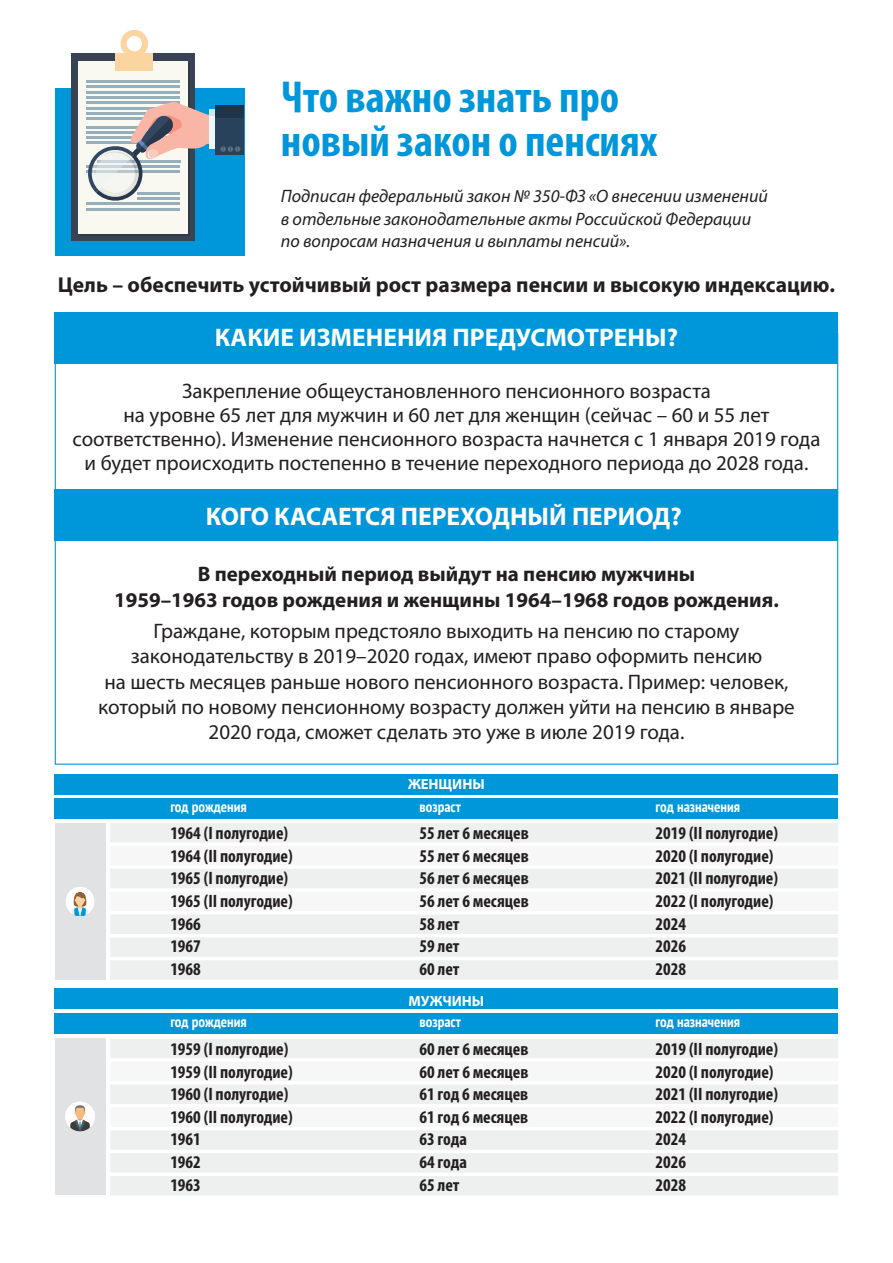
<style>
.page{position:relative;width:893px;height:1263px;background:#fff}
.page>*{position:absolute;margin:0;border:0;box-sizing:border-box;transform-origin:0 0}
.t1{font:700 condensed 45px/43.5px "Myriad Pro";color:#0096da}
.t2{font:700 25.5px "Myriad Pro";color:#fff}
.t3{font:700 21.6px "Myriad Pro";color:#231f20}
.t4{font:21px/25.2px "Myriad Pro";color:#231f20;text-align:center}
.t5{font:700 21px/25.2px "Myriad Pro";color:#231f20;text-align:center}
.t6{font:italic 18px/22.5px "Myriad Pro";color:#231f20}
.t7{font:700 condensed 17.85px/22.6px "Myriad Pro";color:#231f20}
.t8{font:700 condensed 15px "PT Sans";color:#fff}
.t9{font:700 14.7px "Myriad Pro";color:#fff}
</style>
<div class="page">
<svg style="left:110px;top:823px;width:728px;height:157px"></svg>
<div style="left:55px;top:823px;width:50px;height:157px;background:#e1e2e4"></div>
<div style="left:65px;top:886px;width:30px;height:30px;background:#fff;border-radius:50%"></div>
<svg style="left:72px;top:892px;width:16px;height:24px"></svg>
<svg style="left:110px;top:1039px;width:728px;height:156px"></svg>
<div style="left:55px;top:1038px;width:50px;height:157px;background:#e1e2e4"></div>
<div style="left:65px;top:1101px;width:30px;height:30px;background:#fff;border-radius:50%"></div>
<svg style="left:70px;top:1105px;width:20px;height:26px"></svg>
<div style="left:55px;top:312px;width:783px;height:52px;background:#0096da"></div>
<div style="left:55px;top:489px;width:783px;height:51px;background:#0096da"></div>
<div style="left:55px;top:89px;width:190px;height:167px;background:#0096da"></div>
<svg style="left:71px;top:53px;width:124px;height:188px;background:#444f5d"></svg>
<div style="left:79px;top:62px;width:109px;height:172px;background:#faf9f1"></div>
<div style="left:115px;top:53px;width:38px;height:18px;background:#fbd4a0"></div>
<hr style="left:86px;top:80px;width:94px;height:3px;background:#97aebb">
<hr style="left:86px;top:86px;width:94px;height:2px;background:#97aebb">
<hr style="left:86px;top:91px;width:94px;height:2px;background:#97aebb">
<hr style="left:86px;top:96px;width:94px;height:3px;background:#97aebb">
<hr style="left:87px;top:203px;width:93px;height:2px;background:#97aebb">
<hr style="left:87px;top:208px;width:93px;height:2px;background:#97aebb">
<svg style="left:121px;top:30px;width:27px;height:23px"></svg>
<svg style="left:86px;top:101px;width:158px;height:102px"></svg>
<div style="left:55px;top:798px;width:783px;height:21px;background:#0096da"></div>
<div style="left:55px;top:774px;width:783px;height:20px;background:#0096da"></div>
<div style="left:55px;top:1013px;width:783px;height:21px;background:#0096da"></div>
<div style="left:55px;top:988px;width:783px;height:21px;background:#0096da"></div>
<h1 class="t1" style="left:281px;top:74px;width:378px">Что важно знать про новый закон о пенсиях</h1>
<p class="t6" style="left:281px;top:185px;width:489px">Подписан федеральный закон № 350-ФЗ «О внесении изменений в отдельные законодательные акты Российской Федерации по вопросам назначения и выплаты пенсий».</p>
<p class="t3" style="left:58px;top:271px;width:779px">Цель – обеспечить устойчивый рост размера пенсии и высокую индексацию.</p>
<p class="t2" style="left:215px;top:321px;width:465px">КАКИЕ ИЗМЕНЕНИЯ ПРЕДУСМОТРЕНЫ?</p>
<p class="t4" style="left:72px;top:379px;width:750px;line-height:24px">Закрепление общеустановленного пенсионного возраста<br>на уровне 65 лет для мужчин и 60 лет для женщин (сейчас – 60 и 55 лет соответственно). Изменение пенсионного возраста начнется с 1 января 2019 года и будет происходить постепенно в течение переходного периода до 2028 года.</p>
<p class="t2" style="left:206px;top:499px;width:477px">КОГО КАСАЕТСЯ ПЕРЕХОДНЫЙ ПЕРИОД?</p>
<p class="t5" style="left:114px;top:561px;width:666px">В переходный период выйдут на пенсию мужчины<br>1959–1963 годов рождения и женщины 1964–1968 годов рождения.</p>
<p class="t4" style="left:98px;top:618px;width:698px">Граждане, которым предстояло выходить на пенсию по старому законодательству в 2019–2020 годах, имеют право оформить пенсию<br>на шесть месяцев раньше нового пенсионного возраста. Пример: человек, который по новому пенсионному возрасту должен уйти на пенсию в январе 2020 года, сможет сделать это уже в июле 2019 года.</p>
<p class="t9" style="left:408px;top:774px;width:78px">ЖЕНЩИНЫ</p>
<p class="t8" style="left:170px;top:797px;width:78px">год рождения</p>
<p class="t7" style="left:170px;top:822px;width:124px">1964 (I полугодие)<br>1964 (II полугодие)<br>1965 (I полугодие)<br>1965 (II полугодие)<br>1966<br>1967<br>1968</p>
<p class="t8" style="left:170px;top:1012px;width:78px">год рождения</p>
<p class="t7" style="left:170px;top:1037px;width:124px">1959 (I полугодие)<br>1959 (II полугодие)<br>1960 (I полугодие)<br>1960 (II полугодие)<br>1961<br>1962<br>1963</p>
<p class="t8" style="left:419px;top:797px;width:43px">возраст</p>
<p class="t7" style="left:419px;top:822px;width:111px">55 лет 6 месяцев<br>55 лет 6 месяцев<br>56 лет 6 месяцев<br>56 лет 6 месяцев<br>58 лет<br>59 лет<br>60 лет</p>
<p class="t9" style="left:409px;top:991px;width:77px">МУЖЧИНЫ</p>
<p class="t8" style="left:419px;top:1012px;width:43px">возраст</p>
<p class="t7" style="left:419px;top:1037px;width:110px">60 лет 6 месяцев<br>60 лет 6 месяцев<br>61 год 6 месяцев<br>61 год 6 месяцев<br>63 года<br>64 года<br>65 лет</p>
<p class="t8" style="left:656px;top:797px;width:86px">год назначения</p>
<p class="t7" style="left:656px;top:822px;width:124px">2019 (II полугодие)<br>2020 (I полугодие)<br>2021 (II полугодие)<br>2022 (I полугодие)<br>2024<br>2026<br>2028</p>
<p class="t8" style="left:656px;top:1012px;width:86px">год назначения</p>
<p class="t7" style="left:656px;top:1037px;width:124px">2019 (II полугодие)<br>2020 (I полугодие)<br>2021 (II полугодие)<br>2022 (I полугодие)<br>2024<br>2026<br>2028</p>
</div>
